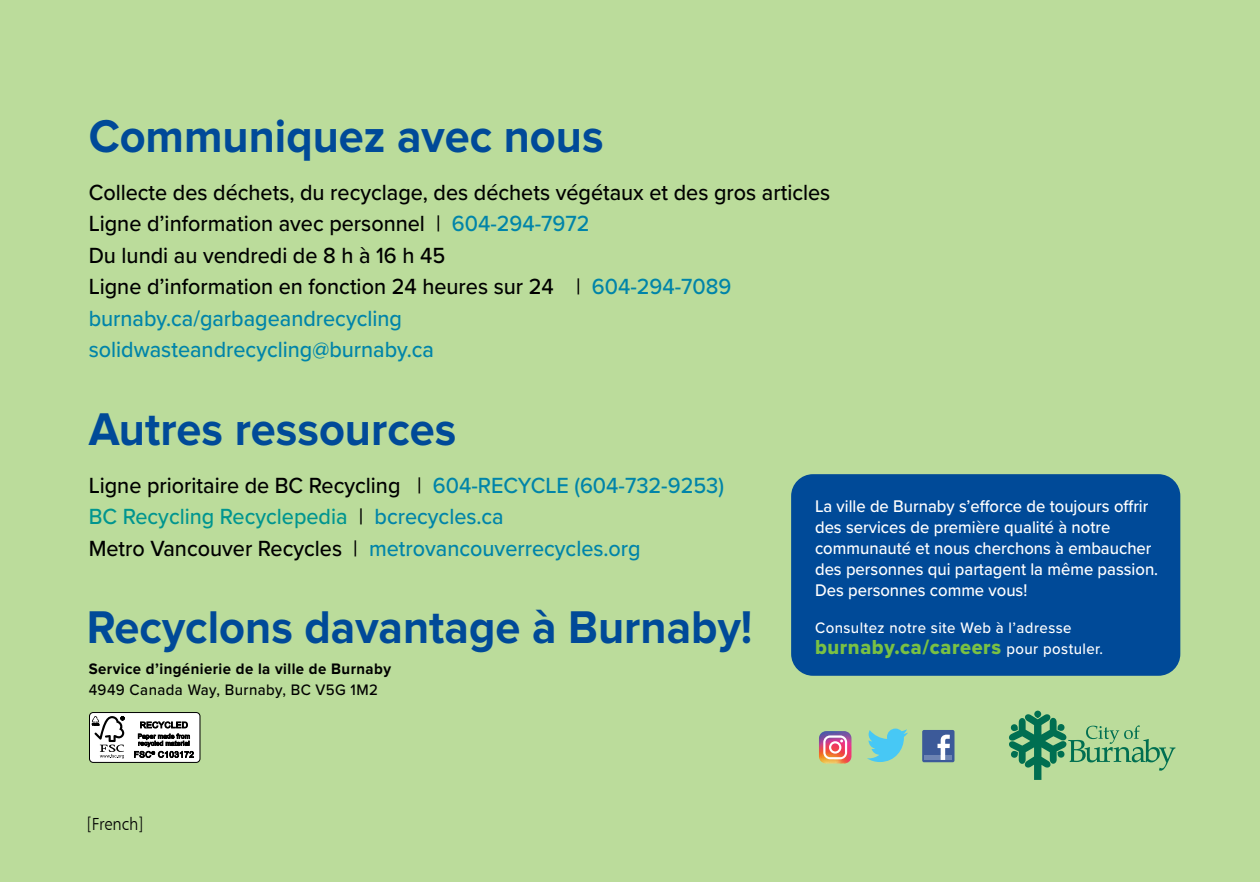
<style>
.page{position:relative;width:1260px;height:882px;background:#bbdc9b}
.page>*{position:absolute;margin:0;border:0;box-sizing:border-box;transform-origin:0 0}
.t1{font:700 47.6px "Proxima Nova";color:#004a98;scale:.95 1}
.t2{font:500 22.75px/31.5px "Proxima Nova";color:#000;scale:.95 1}
.t3{font:500 22.75px/31.5px "Proxima Nova";color:#0084a9;scale:.95 1}
.t4{font:21px "Proxima Nova Extrabld";letter-spacing:.03em;color:#7ac143;scale:.95 1}
.t5{font:500 17.5px/21px "Proxima Nova";color:#fff;scale:.95 1}
.t6{font:17.5px "Humanist 777 BT Light B";color:#000;scale:.95 1}
.t7{font:700 15.75px "Proxima Nova";letter-spacing:.03em;color:#000;scale:.95 1}
.t8{font:500 15.75px "Proxima Nova";letter-spacing:.03em;color:#fff;scale:.95 1}
.t9{font:500 15.75px "Proxima Nova";letter-spacing:.03em;color:#000;scale:.95 1}
.s1{color:#0084a9}
.s2{color:#000}
.s3{color:#00958f}
.s4{font-family:"Proxima Nova";font-weight:500;font-size:15.75px;color:#fff}
</style>
<div class="page">
<svg style="left:1009px;top:711px;width:166px;height:69px"></svg>
<div style="left:922px;top:730px;width:33px;height:32px;background:#3c5a99;border-radius:2px"></div>
<div style="left:925px;top:755px;width:27px;height:5px;background:#6d84b3"></div>
<svg style="left:938px;top:735px;width:12px;height:25px"></svg>
<svg style="left:867px;top:729px;width:41px;height:33px"></svg>
<svg style="left:819px;top:731px;width:32px;height:33px"></svg>
<div style="left:792px;top:475px;width:387px;height:200px;background:#004a98;border-radius:21px"></div>
<div style="left:791px;top:474px;width:389px;height:202px;border:2px solid #004a98;border-radius:21px"></div>
<div style="left:89px;top:713px;width:111px;height:49px;background:#fff;border-radius:4px"></div>
<div style="left:89px;top:712px;width:111px;height:51px;border:1px solid #000;border-radius:4px"></div>
<svg style="left:92px;top:716px;width:33px;height:42px"></svg>
<svg style="left:140px;top:722px;width:48px;height:6px"></svg>
<svg style="left:134px;top:734px;width:60px;height:24px"></svg>
<h1 class="t1" style="left:89px;top:109px;width:543px">Communiquez avec nous</h1>
<p class="t2" style="left:89px;top:175px;width:782px">Collecte des déchets, du recyclage, des déchets végétaux et des gros articles Ligne d’information avec personnel | <span class="s1">604-294-7972<br></span>Du lundi au vendredi de 8 h à 16 h 45<br>Ligne d’information en fonction 24 heures sur 24 | <span class="s1">604-294-7089 burnaby.ca/garbageandrecycling<br>solidwasteandrecycling@burnaby.ca</span></p>
<h1 class="t1" style="left:89px;top:402px;width:389px">Autres ressources</h1>
<p class="t3" style="left:89px;top:468px;width:670px"><span class="s2">Ligne prioritaire de BC Recycling |</span> 604-RECYCLE (604-732-9253)<br><span class="s3">BC Recycling Recyclepedia</span> <span class="s2">|</span> bcrecycles.ca<br><span class="s2">Metro Vancouver Recycles |</span> metrovancouverrecycles.org</p>
<h1 class="t1" style="left:87px;top:600px;width:702px">Recyclons davantage à Burnaby!</h1>
<p class="t7" style="left:89px;top:660px;width:320px">Service d’ingénierie de la ville de Burnaby</p>
<p class="t9" style="left:89px;top:678px;width:306px">4949 Canada Way, Burnaby, BC V5G 1M2</p>
<p class="t6" style="left:87px;top:813px;width:61px">[French]</p>
<p class="t5" style="left:815px;top:495px;width:363px">La ville de Burnaby s’efforce de toujours offrir des services de première qualité à notre communauté et nous cherchons à embaucher des personnes qui partagent la même passion.<br>Des personnes comme vous!</p>
<p class="t8" style="left:815px;top:616px;width:272px">Consultez notre site Web à l’adresse</p>
<p class="t4" style="left:815px;top:632px;width:305px">burnaby.ca/careers <span class="s4">pour postuler.</span></p>
</div>
